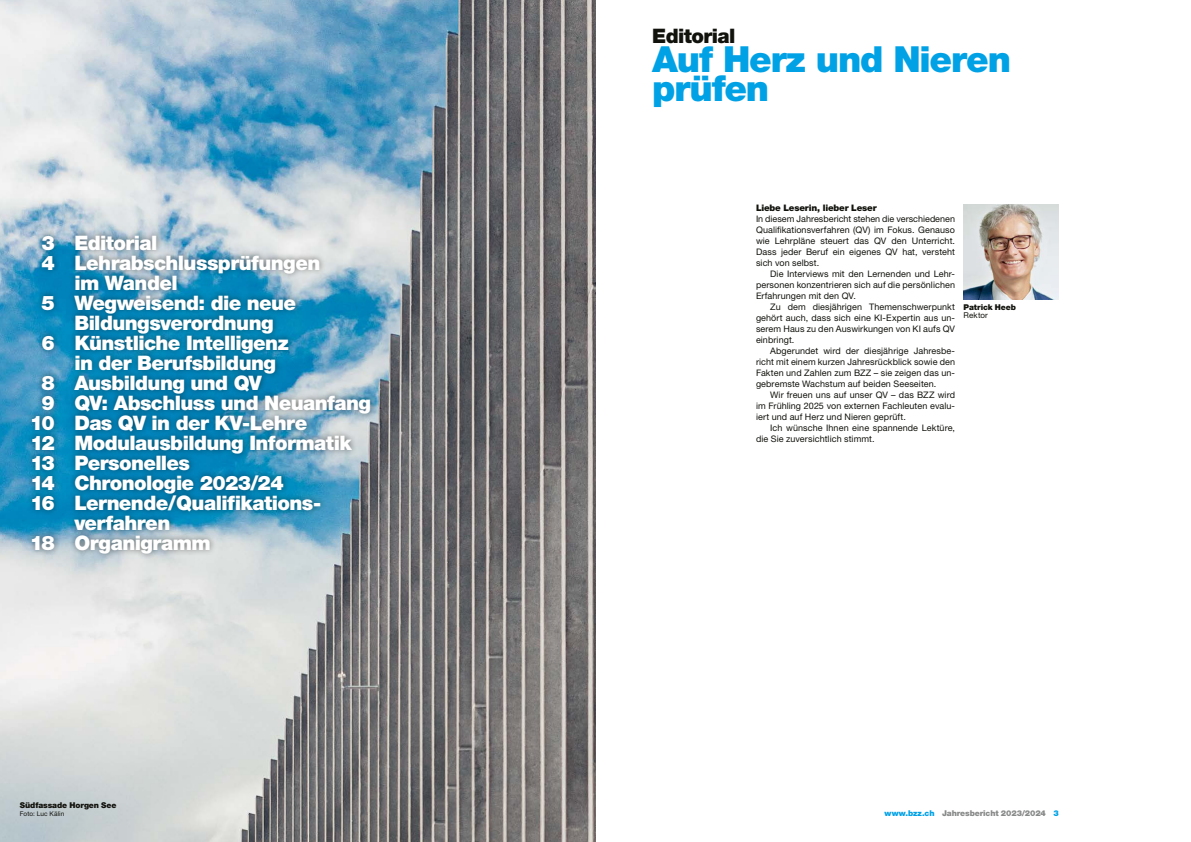
<style>
.page{position:relative;width:1191px;height:842px;background:#fff}
.page>*{position:absolute;margin:0;border:0;box-sizing:border-box;transform-origin:0 0}
.t1{font:900 36px/29px "Helvetica Neue LT Std";letter-spacing:-.03em;color:#00a1e5}
.t2{font:900 20px "Helvetica Neue LT Std";letter-spacing:-.03em;color:#fff}
.t3{font:900 20px "Helvetica Neue LT Std";letter-spacing:-.03em;color:#12120d}
.t4{font:9px/11px "Helvetica Neue LT Std";letter-spacing:.01em;color:#12120d;text-align:justify}
.t5{font:900 9px "Helvetica Neue LT Std";letter-spacing:-.02em;color:#12120d}
.t6{font:900 8px "Helvetica Neue LT Std";letter-spacing:-.01em;color:#888a89}
.t7{font:900 8px "Helvetica Neue LT Std";letter-spacing:-.01em;color:#12120d}
.t8{font:8px "Helvetica Neue LT Std";letter-spacing:.015em;color:#12120d}
.t9{font:6.5px "Helvetica Neue LT Std";letter-spacing:.015em;color:#12120d}
.s1{color:#00a1e5}
</style>
<div class="page">
<img style="left:0;top:0;width:595px;height:842px">
<img style="left:963px;top:205px;width:95px;height:94px">
<div style="left:26px;top:228px;width:350px;height:332px;background:#12120d;opacity:.52"></div>
<h2 class="t2" style="left:42px;top:231px;width:117px">3 Editorial</h2>
<h2 class="t2" style="left:42px;top:251px;width:280px">4 Lehrabschlussprüfungen</h2>
<h2 class="t2" style="left:74px;top:271px;width:105px">im Wandel</h2>
<h2 class="t2" style="left:42px;top:291px;width:256px">5 Wegweisend: die neue</h2>
<h2 class="t2" style="left:74px;top:311px;width:201px">Bildungsverordnung</h2>
<h2 class="t2" style="left:42px;top:331px;width:249px">6 Künstliche Intelligenz</h2>
<h2 class="t2" style="left:74px;top:351px;width:203px">in der Berufsbildung</h2>
<h2 class="t2" style="left:42px;top:371px;width:222px">8 Ausbildung und QV</h2>
<h2 class="t2" style="left:42px;top:391px;width:331px">9 QV: Abschluss und Neuanfang</h2>
<h2 class="t2" style="left:30px;top:411px;width:279px">10 Das QV in der KV-Lehre</h2>
<h2 class="t2" style="left:30px;top:431px;width:323px">12 Modulausbildung Informatik</h2>
<h2 class="t2" style="left:30px;top:451px;width:161px">13 Personelles</h2>
<h2 class="t2" style="left:30px;top:471px;width:255px">14 Chronologie 2023/24</h2>
<h2 class="t2" style="left:30px;top:491px;width:293px">16 Lernende/Qualifikations-</h2>
<h2 class="t2" style="left:74px;top:511px;width:97px">verfahren</h2>
<h2 class="t2" style="left:30px;top:531px;width:182px">18 Organigramm</h2>
<p class="t7" style="left:20px;top:801px;width:98px">Südfassade Horgen See</p>
<p class="t9" style="left:20px;top:810px;width:46px">Foto: Luc Kälin</p>
<h2 class="t3" style="left:652px;top:24px;width:85px">Editorial</h2>
<h1 class="t1" style="left:652px;top:44px;width:360px">Auf Herz und Nieren prüfen</h1>
<p class="t5" style="left:756px;top:203px;width:122px">Liebe Leserin, lieber Leser</p>
<p class="t4" style="left:756px;top:213px;width:200px">In diesem Jahresbericht stehen die verschiedenen Qualifikationsverfahren (QV) im Fokus. Genauso wie Lehrpläne steuert das QV den Unterricht.<br>Dass jeder Beruf ein eigenes QV hat, versteht sich von selbst.</p>
<p class="t4" style="left:756px;top:268px;width:200px;text-indent:14px">Die Interviews mit den Lernenden und Lehr&shy;personen konzentrieren sich auf die persönlichen Erfahrungen mit den QV.</p>
<p class="t4" style="left:756px;top:301px;width:201px;text-indent:14px">Zu dem diesjährigen Themenschwerpunkt gehört auch, dass sich eine KI-Expertin aus un&shy;serem Haus zu den Auswirkungen von KI aufs QV einbringt.</p>
<p class="t4" style="left:756px;top:345px;width:201px;text-indent:14px">Abgerundet wird der diesjährige Jahresbe&shy;richt mit einem kurzen Jahresrückblick sowie den Fakten und Zahlen zum BZZ – sie zeigen das un&shy;gebremste Wachstum auf beiden Seeseiten.</p>
<p class="t4" style="left:756px;top:389px;width:201px;text-indent:14px">Wir freuen uns auf unser QV – das BZZ wird im Frühling 2025 von externen Fachleuten evalu&shy;iert und auf Herz und Nieren geprüft.</p>
<p class="t4" style="left:756px;top:422px;width:200px;text-indent:14px">Ich wünsche Ihnen eine spannende Lektüre, die Sie zuversichtlich stimmt.</p>
<p class="t7" style="left:963px;top:302px;width:54px">Patrick Heeb</p>
<p class="t8" style="left:963px;top:310px;width:26px">Rektor</p>
<p class="t6" style="left:884px;top:808px;width:176px"><span class="s1">www.bzz.ch</span> Jahresbericht 2023/2024 <span class="s1">3</span></p>
</div>
